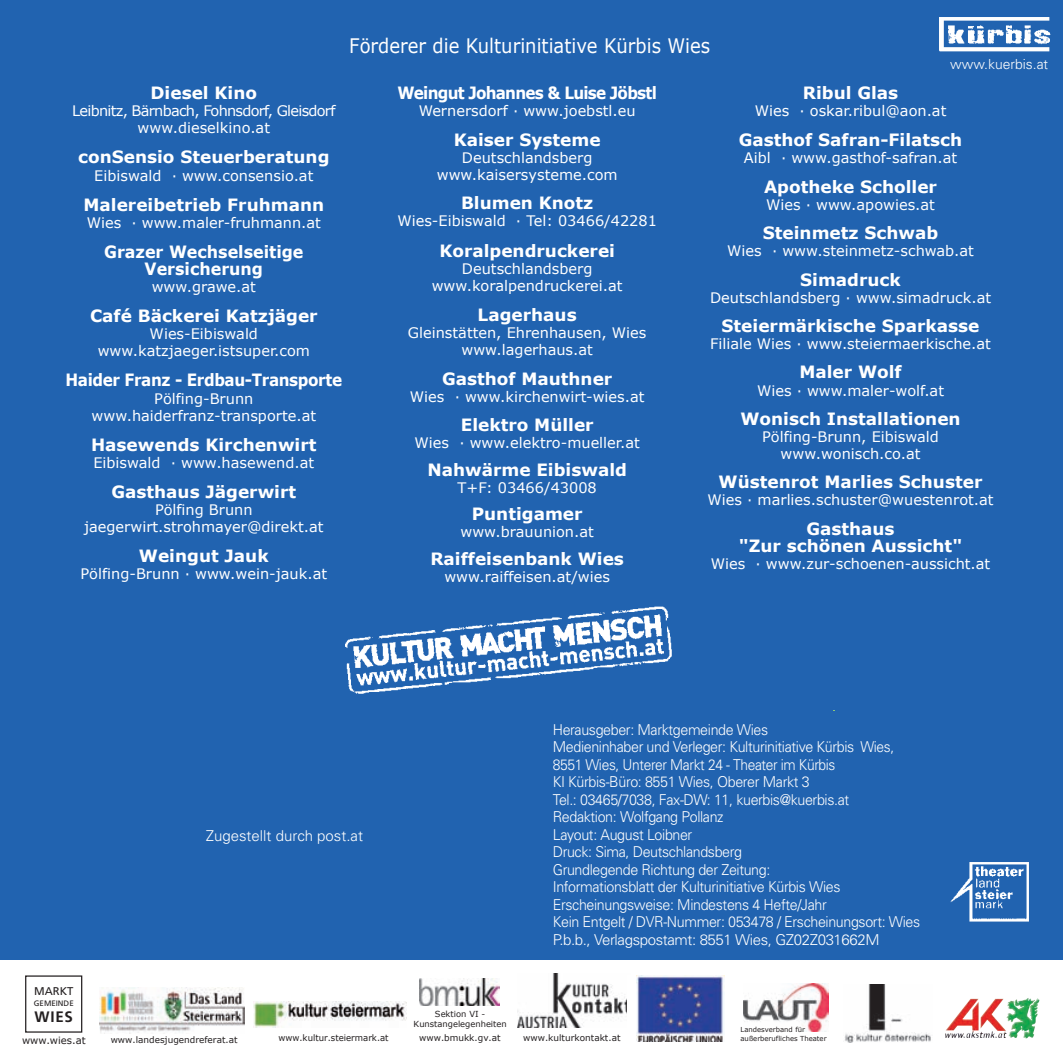
<style>
.page{position:relative;width:1063px;height:1063px;background:#fff}
.page>*{position:absolute;margin:0;border:0;box-sizing:border-box;transform-origin:0 0}
.t1{font:20px "Verdana";color:#fff;scale:.9 1}
.t2{font:700 17px/17px "Verdana";color:#fff;text-align:center}
.t3{font:700 17px/17px "Verdana";color:#fff;text-align:center;scale:.94 1}
.t4{font:700 17px "Verdana";letter-spacing:-.025em;color:#fff;scale:.9 1}
.t5{font:700 17px "Verdana";letter-spacing:-.05em;color:#fff;scale:.9 1}
.t6{font:700 15.25px "Frutiger";color:#231f20}
.t7{font:300 15px/17.5px "Univers";letter-spacing:-.025em;color:#fff;scale:.95 1}
.t8{font:300 15px "Univers";color:#fff}
.t9{font:14.5px/17px "Verdana";color:#fff;text-align:center}
.t10{font:14.5px/17px "Verdana";letter-spacing:-.05em;color:#fff;text-align:center}
.t11{font:300 14px "Univers";color:#fff}
.t12{font:11.25px "Frutiger";color:#231f20}
.t13{font:10px "Verdana";color:#231f20}
.t14{font:9px "Verdana";color:#231f20}
.t15{font:9px "Verdana";color:#231f20;scale:.96 1}
.t16{font:8.25px/10px "Verdana";color:#231f20;text-align:center}
.t17{font:7.75px "Frutiger";color:#231f20}
.t18{font:6.75px/8.2px "Verdana";color:#231f20}
</style>
<div class="page">
<div style="left:0;top:0;width:1063px;height:959px;background:#2163b0"></div>
<img style="left:939px;top:17px;width:112px;height:35px">
<img style="left:951px;top:862px;width:78px;height:60px">
<img style="left:254px;top:1002px;width:152px;height:26px">
<img style="left:100px;top:988px;width:145px;height:46px">
<div style="left:25px;top:975px;width:57px;height:58px;border:1px solid #231f20"></div>
<img style="left:517px;top:974px;width:110px;height:54px">
<img style="left:637px;top:975px;width:88px;height:66px">
<img style="left:420px;top:979px;width:79px;height:27px">
<img style="left:946px;top:999px;width:63px;height:32px">
<img style="left:743px;top:983px;width:85px;height:48px">
<img style="left:845px;top:984px;width:86px;height:58px">
<img style="left:345px;top:606px;width:327px;height:88px">
<p class="t2" style="left:151px;top:84px;width:108px">Diesel Kino</p>
<p class="t10" style="left:72px;top:102px;width:265px">Leibnitz, Bärnbach, Fohnsdorf, Gleisdorf www.dieselkino.at</p>
<p class="t2" style="left:78px;top:148px;width:253px">conSensio Steuerberatung</p>
<p class="t9" style="left:94px;top:166px;width:221px">Eibiswald · www.consensio.at</p>
<p class="t2" style="left:84px;top:195px;width:242px">Malereibetrieb Fruhmann</p>
<p class="t9" style="left:87px;top:213px;width:236px">Wies · www.maler-fruhmann.at</p>
<p class="t3" style="left:104px;top:243px;width:214px">Grazer Wechselseitige<br>Versicherung</p>
<p class="t9" style="left:152px;top:278px;width:106px">www.grawe.at</p>
<p class="t2" style="left:90px;top:307px;width:229px">Café Bäckerei Katzjäger</p>
<p class="t9" style="left:98px;top:325px;width:214px">Wies-Eibiswald www.katzjaeger.istsuper.com</p>
<p class="t4" style="left:65px;top:369px;width:309px">Haider Franz - Erdbau-Transporte</p>
<p class="t9" style="left:92px;top:389px;width:226px">Pölfing-Brunn www.haiderfranz-transporte.at</p>
<p class="t2" style="left:91px;top:436px;width:227px">Hasewends Kirchenwirt</p>
<p class="t9" style="left:93px;top:454px;width:222px">Eibiswald · www.hasewend.at</p>
<p class="t2" style="left:111px;top:483px;width:186px">Gasthaus Jägerwirt</p>
<p class="t9" style="left:84px;top:501px;width:241px">Pölfing Brunn jaegerwirt.strohmayer@direkt.at</p>
<p class="t2" style="left:139px;top:547px;width:131px">Weingut Jauk</p>
<p class="t9" style="left:81px;top:565px;width:248px">Pölfing-Brunn · www.wein-jauk.at</p>
<h1 class="t1" style="left:349px;top:33px;width:403px">Förderer die Kulturinitiative Kürbis Wies</h1>
<p class="t11" style="left:950px;top:59px;width:99px">www.kuerbis.at</p>
<p class="t5" style="left:397px;top:82px;width:290px">Weingut Johannes &amp; Luise Jöbstl</p>
<p class="t9" style="left:419px;top:102px;width:219px">Wernersdorf · www.joebstl.eu</p>
<p class="t2" style="left:454px;top:131px;width:148px">Kaiser Systeme</p>
<p class="t9" style="left:437px;top:149px;width:182px">Deutschlandsberg www.kaisersysteme.com</p>
<p class="t2" style="left:461px;top:194px;width:134px">Blumen Knotz</p>
<p class="t9" style="left:397px;top:212px;width:261px">Wies-Eibiswald · Tel: 03466/42281</p>
<p class="t2" style="left:439px;top:241px;width:177px">Koralpendruckerei</p>
<p class="t9" style="left:432px;top:259px;width:192px">Deutschlandsberg www.koralpendruckerei.at</p>
<p class="t2" style="left:478px;top:306px;width:101px">Lagerhaus</p>
<p class="t9" style="left:408px;top:324px;width:240px">Gleinstätten, Ehrenhausen, Wies www.lagerhaus.at</p>
<p class="t2" style="left:442px;top:370px;width:172px">Gasthof Mauthner</p>
<p class="t9" style="left:410px;top:388px;width:236px">Wies · www.kirchenwirt-wies.at</p>
<p class="t2" style="left:461px;top:416px;width:134px">Elektro Müller</p>
<p class="t9" style="left:415px;top:434px;width:227px">Wies · www.elektro-mueller.at</p>
<p class="t2" style="left:427px;top:460px;width:201px">Nahwärme Eibiswald</p>
<p class="t9" style="left:458px;top:479px;width:141px">T+F: 03466/43008</p>
<p class="t2" style="left:472px;top:505px;width:112px">Puntigamer</p>
<p class="t9" style="left:461px;top:523px;width:135px">www.brauunion.at</p>
<p class="t2" style="left:430px;top:550px;width:195px">Raiffeisenbank Wies</p>
<p class="t9" style="left:444px;top:568px;width:167px">www.raiffeisen.at/wies</p>
<p class="t2" style="left:803px;top:84px;width:97px">Ribul Glas</p>
<p class="t9" style="left:755px;top:102px;width:193px">Wies · oskar.ribul@aon.at</p>
<p class="t2" style="left:739px;top:131px;width:225px">Gasthof Safran-Filatsch</p>
<p class="t9" style="left:744px;top:149px;width:215px">Aibl · www.gasthof-safran.at</p>
<p class="t2" style="left:764px;top:178px;width:174px">Apotheke Scholler</p>
<p class="t9" style="left:766px;top:196px;width:170px">Wies · www.apowies.at</p>
<p class="t2" style="left:763px;top:224px;width:177px">Steinmetz Schwab</p>
<p class="t9" style="left:727px;top:242px;width:248px">Wies · www.steinmetz-schwab.at</p>
<p class="t2" style="left:800px;top:270px;width:102px">Simadruck</p>
<p class="t9" style="left:710px;top:289px;width:283px">Deutschlandsberg · www.simadruck.at</p>
<p class="t2" style="left:722px;top:317px;width:259px">Steiermärkische Sparkasse</p>
<p class="t9" style="left:710px;top:335px;width:282px">Filiale Wies · www.steiermaerkische.at</p>
<p class="t2" style="left:799px;top:363px;width:104px">Maler Wolf</p>
<p class="t9" style="left:757px;top:381px;width:189px">Wies · www.maler-wolf.at</p>
<p class="t2" style="left:740px;top:410px;width:222px">Wonisch Installationen</p>
<p class="t9" style="left:762px;top:428px;width:178px">Pölfing-Brunn, Eibiswald www.wonisch.co.at</p>
<p class="t2" style="left:719px;top:473px;width:265px">Wüstenrot Marlies Schuster</p>
<p class="t9" style="left:708px;top:491px;width:287px">Wies · marlies.schuster@wuestenrot.at</p>
<p class="t2" style="left:739px;top:520px;width:225px">Gasthaus<br>"Zur schönen Aussicht"</p>
<p class="t9" style="left:711px;top:555px;width:281px">Wies · www.zur-schoenen-aussicht.at</p>
<p class="t12" style="left:34px;top:986px;width:41px">MARKT</p>
<p class="t17" style="left:34px;top:1000px;width:41px">GEMEINDE</p>
<p class="t6" style="left:35px;top:1010px;width:40px">WIES</p>
<p class="t8" style="left:206px;top:830px;width:159px">Zugestellt durch post.at</p>
<p class="t13" style="left:22px;top:1034px;width:65px">www.wies.at</p>
<p class="t14" style="left:111px;top:1034px;width:128px">www.landesjugendreferat.at</p>
<p class="t15" style="left:279px;top:1032px;width:116px">www.kultur.steiermark.at</p>
<p class="t7" style="left:553px;top:722px;width:388px">Herausgeber: Marktgemeinde Wies<br>Medieninhaber und Verleger: Kulturinitiative Kürbis Wies, 8551 Wies, Unterer Markt 24 - Theater im Kürbis<br>KI Kürbis-Büro: 8551 Wies, Oberer Markt 3<br>Tel.: 03465/7038, Fax-DW: 11, kuerbis@kuerbis.at<br>Redaktion: Wolfgang Pollanz<br>Layout: August Loibner<br>Druck: Sima, Deutschlandsberg<br>Grundlegende Richtung der Zeitung:<br>Informationsblatt der Kulturinitiative Kürbis Wies Erscheinungsweise: Mindestens 4 Hefte/Jahr<br>Kein Entgelt / DVR-Nummer: 053478 / Erscheinungsort: Wies P.b.b., Verlagspostamt: 8551 Wies, GZ02Z031662M</p>
<p class="t16" style="left:414px;top:1008px;width:95px">Sektion VI -<br>Kunstangelegenheiten</p>
<p class="t14" style="left:419px;top:1032px;width:83px">www.bmukk.gv.at</p>
<p class="t14" style="left:523px;top:1032px;width:99px">www.kulturkontakt.at</p>
<p class="t18" style="left:741px;top:1026px;width:88px">Landesverband für außerberufliches Theater</p>
</div>
